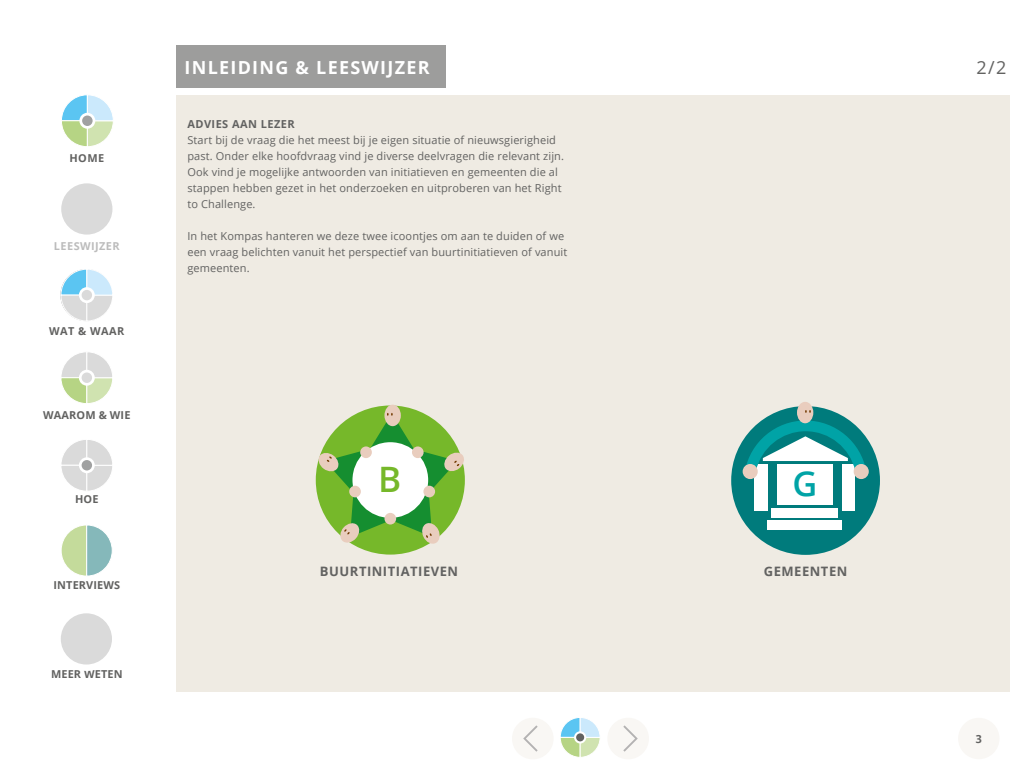
<style>
.page{position:relative;width:1024px;height:768px;background:#fff}
.page>*{position:absolute;margin:0;border:0;box-sizing:border-box;transform-origin:0 0}
.t1{font:600 35.1px "Open Sans";color:#76b82a}
.t2{font:600 34.4px "Open Sans";color:#00a3a6}
.t3{font:700 18px "Open Sans";letter-spacing:.07em;color:#fff}
.t4{font:18px "Open Sans";color:#626261}
.t5{font:700 13px "Open Sans";letter-spacing:.04em;color:#626261}
.t6{font:11px/16px "Open Sans";letter-spacing:.01em;color:#626261}
.t7{font:700 11px "Open Sans";letter-spacing:.04em;color:#626261}
.t8{font:700 11px "Droid Sans";color:#626261}
.t9{font:700 10.9px "Open Sans";letter-spacing:.01em;color:#626261}
.t10{font:700 10.9px "Open Sans";letter-spacing:.04em;color:#bcbcbc}
</style>
<div class="page">
<div style="left:176px;top:95px;width:833px;height:597px;background:#efebe3"></div>
<div style="left:958px;top:718px;width:42px;height:41px;background:#f9f7f4;border-radius:50%"></div>
<div style="left:316px;top:405px;width:149px;height:150px;background:#76b82a;border-radius:50%"></div>
<div style="left:384px;top:405px;width:17px;height:21px;background:#e9cdbe;border-radius:50%"></div>
<svg style="left:317px;top:413px;width:148px;height:132px"></svg>
<div style="left:352px;top:442px;width:76px;height:76px;background:#fff;border-radius:50%"></div>
<div style="left:360px;top:446px;width:12px;height:12px;background:#e9cdbe;border-radius:50%"></div>
<div style="left:423px;top:486px;width:12px;height:11px;background:#e9cdbe;border-radius:50%"></div>
<div style="left:349px;top:486px;width:12px;height:11px;background:#e9cdbe;border-radius:50%"></div>
<div style="left:385px;top:513px;width:11px;height:12px;background:#e9cdbe;border-radius:50%"></div>
<div style="left:412px;top:446px;width:12px;height:12px;background:#e9cdbe;border-radius:50%"></div>
<div style="left:731px;top:406px;width:149px;height:149px;background:#007b7c;border-radius:50%"></div>
<div style="left:771px;top:508px;width:67px;height:9px;background:#fff"></div>
<div style="left:767px;top:521px;width:75px;height:9px;background:#fff"></div>
<div style="left:754px;top:464px;width:14px;height:46px;background:#fff"></div>
<div style="left:777px;top:464px;width:56px;height:41px;background:#fff"></div>
<div style="left:842px;top:464px;width:13px;height:46px;background:#fff"></div>
<svg style="left:745px;top:421px;width:121px;height:50px"></svg>
<div style="left:743px;top:464px;width:15px;height:15px;background:#e9cdbe;border-radius:50%"></div>
<div style="left:854px;top:464px;width:15px;height:15px;background:#e9cdbe;border-radius:50%"></div>
<div style="left:797px;top:402px;width:16px;height:21px;background:#e9cdbe;border-radius:50%"></div>
<svg style="left:805px;top:410px;width:6px;height:3px"></svg>
<div style="left:176px;top:45px;width:269px;height:43px;background:#9d9d9c"></div>
<div style="left:607px;top:718px;width:42px;height:41px;background:#f9f7f4;border-radius:50%"></div>
<svg style="left:623px;top:725px;width:15px;height:27px"></svg>
<div style="left:512px;top:718px;width:42px;height:41px;background:#f9f7f4;border-radius:50%"></div>
<svg style="left:523px;top:725px;width:15px;height:27px"></svg>
<div style="left:58px;top:180px;width:58px;height:58px;background:#dadada;border-radius:50%"></div>
<div style="left:55px;top:177px;width:64px;height:64px;border:6px solid #fff;border-radius:50%"></div>
<div style="left:58px;top:610px;width:57px;height:58px;background:#dadada;border-radius:50%"></div>
<div style="left:54px;top:607px;width:64px;height:64px;border:6px solid #fff;border-radius:50%"></div>
<div style="left:55px;top:264px;width:63px;height:63px;border:5px solid #fff;border-radius:50%"></div>
<svg style="left:60px;top:268px;width:54px;height:54px"></svg>
<svg style="left:79px;top:287px;width:16px;height:16px"></svg>
<div style="left:82px;top:290px;width:10px;height:10px;background:#dadada;border-radius:50%"></div>
<svg style="left:61px;top:352px;width:52px;height:51px"></svg>
<svg style="left:79px;top:370px;width:16px;height:16px"></svg>
<div style="left:82px;top:372px;width:10px;height:11px;background:#dadada;border-radius:50%"></div>
<svg style="left:61px;top:440px;width:51px;height:51px"></svg>
<svg style="left:79px;top:457px;width:16px;height:16px"></svg>
<div style="left:82px;top:460px;width:10px;height:11px;background:#a0a1a1;border-radius:50%"></div>
<svg style="left:61px;top:525px;width:51px;height:51px"></svg>
<svg style="left:62px;top:95px;width:51px;height:52px"></svg>
<svg style="left:79px;top:113px;width:16px;height:16px"></svg>
<div style="left:82px;top:116px;width:11px;height:10px;background:#a0a1a1;border-radius:50%"></div>
<svg style="left:560px;top:718px;width:40px;height:39px"></svg>
<svg style="left:574px;top:731px;width:12px;height:13px"></svg>
<div style="left:576px;top:733px;width:8px;height:8px;background:#626261;border-radius:50%"></div>
<p class="t9" style="left:69px;top:150px;width:36px">HOME</p>
<p class="t10" style="left:54px;top:239px;width:67px">LEESWIJZER</p>
<p class="t9" style="left:49px;top:324px;width:77px">WAT &amp; WAAR</p>
<p class="t9" style="left:43px;top:408px;width:89px">WAAROM &amp; WIE</p>
<p class="t9" style="left:75px;top:492px;width:25px">HOE</p>
<p class="t9" style="left:54px;top:578px;width:68px">INTERVIEWS</p>
<p class="t9" style="left:51px;top:667px;width:73px">MEER WETEN</p>
<h3 class="t3" style="left:185px;top:54px;width:247px">INLEIDING &amp; LEESWIJZER</h3>
<h3 class="t4" style="left:977px;top:55px;width:31px">2/2</h3>
<p class="t7" style="left:187px;top:116px;width:109px">ADVIES AAN LEZER</p>
<p class="t6" style="left:187px;top:132px;width:378px">Start bij de vraag die het meest bij je eigen situatie of nieuwsgierigheid past. Onder elke hoofdvraag vind je diverse deelvragen die relevant zijn.<br>Ook vind je mogelijke antwoorden van initiatieven en gemeenten die al stappen hebben gezet in het onderzoeken en uitproberen van het Right to Challenge.</p>
<p class="t6" style="left:187px;top:228px;width:381px">In het Kompas hanteren we deze twee icoontjes om aan te duiden of we een vraag belichten vanuit het perspectief van buurtinitiatieven of vanuit gemeenten.</p>
<h1 class="t1" style="left:378px;top:455px;width:25px">B</h1>
<h2 class="t2" style="left:792px;top:460px;width:26px">G</h2>
<p class="t5" style="left:320px;top:563px;width:140px">BUURTINITIATIEVEN</p>
<p class="t5" style="left:764px;top:563px;width:85px">GEMEENTEN</p>
<p class="t8" style="left:976px;top:732px;width:8px">3</p>
</div>
